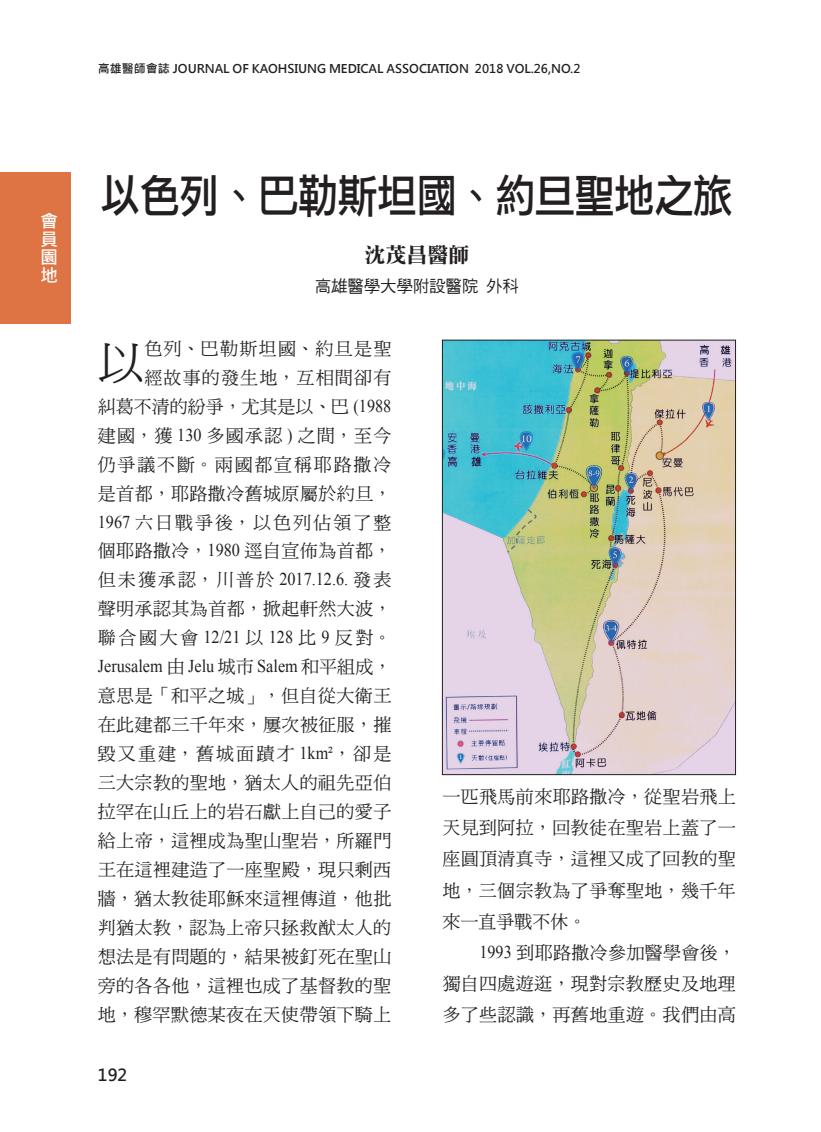
<style>
.page{position:relative;width:821px;height:1132px;background:#fff}
.page>*{position:absolute;margin:0;border:0;box-sizing:border-box;transform-origin:0 0}
.t1{font:46.5px "DF Ming Md HKP BF";color:#231f20}
.t2{font:45px "DF Li Hei W5 WIN BF";letter-spacing:-.025em;color:#231f20;scale:.9 1}
.t3{font:21px "DF Li Song W7 WIN BF";color:#231f20}
.t4{font:18px/29px "DF Ming Md HKP BF";letter-spacing:.025em;color:#231f20;text-align:justify}
.t5{font:18px/29px "DF Ming Md HKP BF";letter-spacing:.065em;color:#231f20;text-align:right}
.t6{font:18px "Times New Roman";color:#231f20;scale:.9 1}
.t7{font:700 18px/18px "Microsoft Jheng Hei";color:#fff;text-align:justify}
.t8{font:16.5px "DF Hei W5 WINP BF";letter-spacing:-.01em;color:#231f20}
.t9{font:700 16.5px "Microsoft Jheng Hei";color:#231f20}
.t10{font:700 12px "Microsoft Jheng Hei";color:#231f20}
.s1{font-family:"Times New Roman"}
.s2{font-family:"DF Ming Md HKP BF"}
</style>
<div class="page">
<img style="left:444px;top:341px;width:290px;height:431px">
<div style="left:442px;top:339px;width:294px;height:435px;border:1px solid #231f20"></div>
<div style="left:0;top:172px;width:71px;height:152px;background:#de7343"></div>
<p class="t7" style="left:40px;top:212px;width:19px">會員園地</p>
<p class="t10" style="left:98px;top:61px;width:484px">高雄醫師會誌 JOURNAL OF KAOHSIUNG MEDICAL ASSOCIATION 2018 VOL.26,NO.2</p>
<h2 class="t2" style="left:100px;top:173px;width:705px">以色列、巴勒斯坦國、約旦聖地之旅</h2>
<p class="t3" style="left:364px;top:244px;width:106px">沈茂昌醫師</p>
<p class="t8" style="left:315px;top:278px;width:206px">高雄醫學大學附設醫院 外科</p>
<p class="t5" style="left:98px;top:335px;width:295px">色列、巴勒斯坦國、約旦是聖<br>經故事的發生地，互相間卻有<br>糾葛不清的紛爭，尤其是以、巴 <span class="s1">(1988</span>建國，獲 <span class="s1">130</span> 多國承認 <span class="s1">)</span> 之間，至今仍爭議不斷。兩國都宣稱耶路撒冷是首都，耶路撒冷舊城原屬於約旦，<br><span class="s1">1967</span> 六日戰爭後，以色列佔領了整個耶路撒冷，<span class="s1">1980</span> 逕自宣佈為首都，但未獲承認，川普於 <span class="s1">2017.12.6.</span> 發表聲明承認其為首都，掀起軒然大波，聯合國大會 <span class="s1">12/21</span> 以 <span class="s1">128</span> 比 <span class="s1">9</span> 反對。</p>
<p class="t6" style="left:98px;top:654px;width:327px">Jerusalem <span class="s2">由</span> Jelu <span class="s2">城市</span> Salem <span class="s2">和平組成，</span></p>
<p class="t4" style="left:98px;top:682px;width:295px">意思是「和平之城」，但自從大衛王在此建都三千年來，屢次被征服，摧毀又重建，舊城面蹟才 <span class="s1">1km²</span>，卻是三大宗教的聖地，猶太人的祖先亞伯拉罕在山丘上的岩石獻上自己的愛子給上帝，這裡成為聖山聖岩，所羅門王在這裡建造了一座聖殿，現只剩西牆，猶太教徒耶穌來這裡傳道，他批判猶太教，認為上帝只拯救猷太人的想法是有問題的，結果被釘死在聖山旁的各各他，這裡也成了基督教的聖地，穆罕默德某夜在天使帶領下騎上</p>
<h1 class="t1" style="left:98px;top:339px;width:48px">以</h1>
<p class="t9" style="left:98px;top:1063px;width:31px">192</p>
<p class="t4" style="left:442px;top:781px;width:295px;line-height:31px">一匹飛馬前來耶路撒冷，從聖岩飛上天見到阿拉，回教徒在聖岩上蓋了一座圓頂清真寺，這裡又成了回教的聖地，三個宗教為了爭奪聖地，幾千年來一直爭戰不休。</p>
<p class="t4" style="left:442px;top:937px;width:295px;line-height:31px;text-indent:37px"><span class="s1">1993</span> 到耶路撒冷參加醫學會後，獨自四處遊逛，現對宗教歷史及地理多了些認識，再舊地重遊。我們由高</p>
</div>
